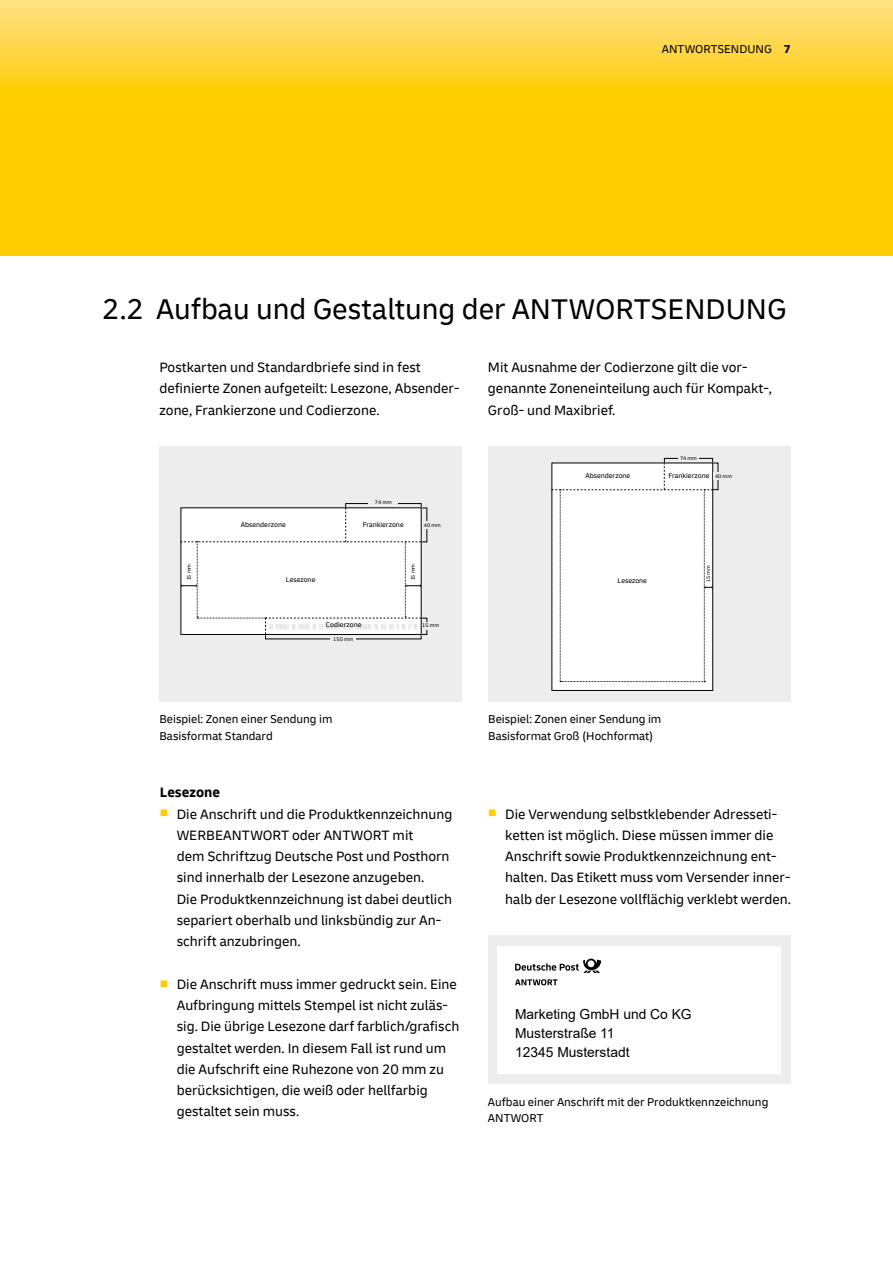
<style>
.page{position:relative;width:893px;height:1263px;background:#fff}
.page>*{position:absolute;margin:0;border:0;box-sizing:border-box;transform-origin:0 0}
.SUB{font:30px "Delivery";color:#000}
._03_Copytext_9_5pt{font:14.25px/21.3px "Delivery";color:#000}
._03_Absatzheadline_9_5pt{font:700 14.25px "Delivery";color:#000}
._03_Copytext_9_5pt-2{font:13.8px/18.9px "Arial";color:#000}
._05_Bildunterschrift_8pt{font:12px/16.8px "Delivery";color:#000}
.t1{font:7.2px "Delivery";color:#000}
.t2{font:5.4px "Delivery";color:#000}
.s1{font-weight:700}
.s2{color:#fc0}
</style>
<div class="page">
<svg style="left:0;top:0;width:893px;height:255px;background:#ffd01a"></svg>
<div style="left:159px;top:446px;width:303px;height:256px;background:#ededed"></div>
<div style="left:346px;top:503px;width:75px;height:4px;border:1px solid #000"></div>
<div style="left:369px;top:498px;width:29px;height:8px;background:#ededed"></div>
<svg style="left:181px;top:508px;width:240px;height:126px;background:#fafafa"></svg>
<div style="left:488px;top:446px;width:303px;height:256px;background:#ededed"></div>
<div style="left:552px;top:463px;width:161px;height:227px;background:#fff"></div>
<svg style="left:552px;top:463px;width:161px;height:219px"></svg>
<div style="left:664px;top:458px;width:49px;height:4px;border:1px solid #000"></div>
<div style="left:678px;top:453px;width:21px;height:8px;background:#ededed"></div>
<div style="left:488px;top:935px;width:303px;height:149px;background:#ededed"></div>
<div style="left:497px;top:946px;width:284px;height:128px;background:#fff"></div>
<svg style="left:515px;top:979px;width:42px;height:6px"></svg>
<svg style="left:515px;top:959px;width:86px;height:14px"></svg>
<p class="_05_Bildunterschrift_8pt" style="left:662px;top:41px;width:130px">ANTWORTSENDUNG <span class="s1">7</span></p>
<p class="SUB" style="left:102px;top:291px;width:686px">2.2 Aufbau und Gestaltung der ANTWORTSENDUNG</p>
<p class="_03_Copytext_9_5pt" style="left:159px;top:357px;width:302px">Postkarten und Standardbriefe sind in fest definierte Zonen aufgeteilt: Lesezone, Absender&shy;zone, Frankierzone und Codierzone.</p>
<p class="_03_Copytext_9_5pt" style="left:488px;top:357px;width:286px">Mit Ausnahme der Codierzone gilt die vor&shy;genannte Zoneneinteilung auch für Kompakt-,<br>Groß- und Maxibrief.</p>
<p class="t2" style="left:680px;top:455px;width:18px">74 mm</p>
<p class="t2" style="left:186px;top:580px;width:18px;rotate:-90deg">15 mm</p>
<p class="t2" style="left:375px;top:499px;width:18px">74 mm</p>
<p class="t1" style="left:241px;top:520px;width:47px">Absenderzone</p>
<p class="t1" style="left:363px;top:520px;width:43px">Frankierzone</p>
<p class="t2" style="left:424px;top:522px;width:18px">40 mm</p>
<p class="t1" style="left:286px;top:575px;width:31px">Lesezone</p>
<p class="t2" style="left:410px;top:580px;width:18px;rotate:-90deg">15 mm</p>
<p class="t1" style="left:326px;top:620px;width:37px">Codierzone</p>
<p class="t2" style="left:333px;top:636px;width:22px">150 mm</p>
<p class="t2" style="left:422px;top:622px;width:18px">15 mm</p>
<p class="_05_Bildunterschrift_8pt" style="left:159px;top:710px;width:175px">Beispiel: Zonen einer Sendung im<br>Basisformat Standard</p>
<p class="_03_Absatzheadline_9_5pt" style="left:160px;top:784px;width:62px">Lesezone</p>
<p class="_03_Copytext_9_5pt" style="left:177px;top:803px;width:277px;text-indent:-17px"><span class="s2">■</span> Die Anschrift und die Produktkennzeichnung WERBEANTWORT oder ANTWORT mit<br>dem Schriftzug Deutsche Post und Posthorn sind innerhalb der Lesezone anzugeben.<br>Die Produktkennzeichnung ist dabei deutlich separiert oberhalb und linksbündig zur An&shy;schrift anzubringen.</p>
<p class="_03_Copytext_9_5pt" style="left:177px;top:973px;width:284px;text-indent:-17px"><span class="s2">■</span> Die Anschrift muss immer gedruckt sein. Eine Aufbringung mittels Stempel ist nicht zuläs&shy;sig. Die übrige Lesezone darf farblich/grafisch gestaltet werden. In diesem Fall ist rund um die Aufschrift eine Ruhezone von 20 mm zu berücksichtigen, die weiß oder hellfarbig gestaltet sein muss.</p>
<p class="t1" style="left:585px;top:472px;width:47px">Absenderzone</p>
<p class="t1" style="left:668px;top:472px;width:43px">Frankierzone</p>
<p class="t2" style="left:715px;top:473px;width:18px">40 mm</p>
<p class="t1" style="left:618px;top:577px;width:31px">Lesezone</p>
<p class="t2" style="left:705px;top:582px;width:18px;rotate:-90deg">15 mm</p>
<p class="_05_Bildunterschrift_8pt" style="left:488px;top:710px;width:175px">Beispiel: Zonen einer Sendung im<br>Basisformat Groß (Hochformat)</p>
<p class="_03_Copytext_9_5pt" style="left:505px;top:803px;width:287px;text-indent:-17px"><span class="s2">■</span> Die Verwendung selbstklebender Adresseti&shy;ketten ist möglich. Diese müssen immer die Anschrift sowie Produktkennzeichnung ent&shy;halten. Das Etikett muss vom Versender inner&shy;halb der Lesezone vollflächig verklebt werden.</p>
<p class="_03_Copytext_9_5pt-2" style="left:515px;top:1004px;width:178px">Marketing GmbH und Co KG<br>Musterstraße 11<br>12345 Musterstadt</p>
<p class="_05_Bildunterschrift_8pt" style="left:488px;top:1093px;width:282px">Aufbau einer Anschrift mit der Produktkennzeichnung<br>ANTWORT</p>
</div>
